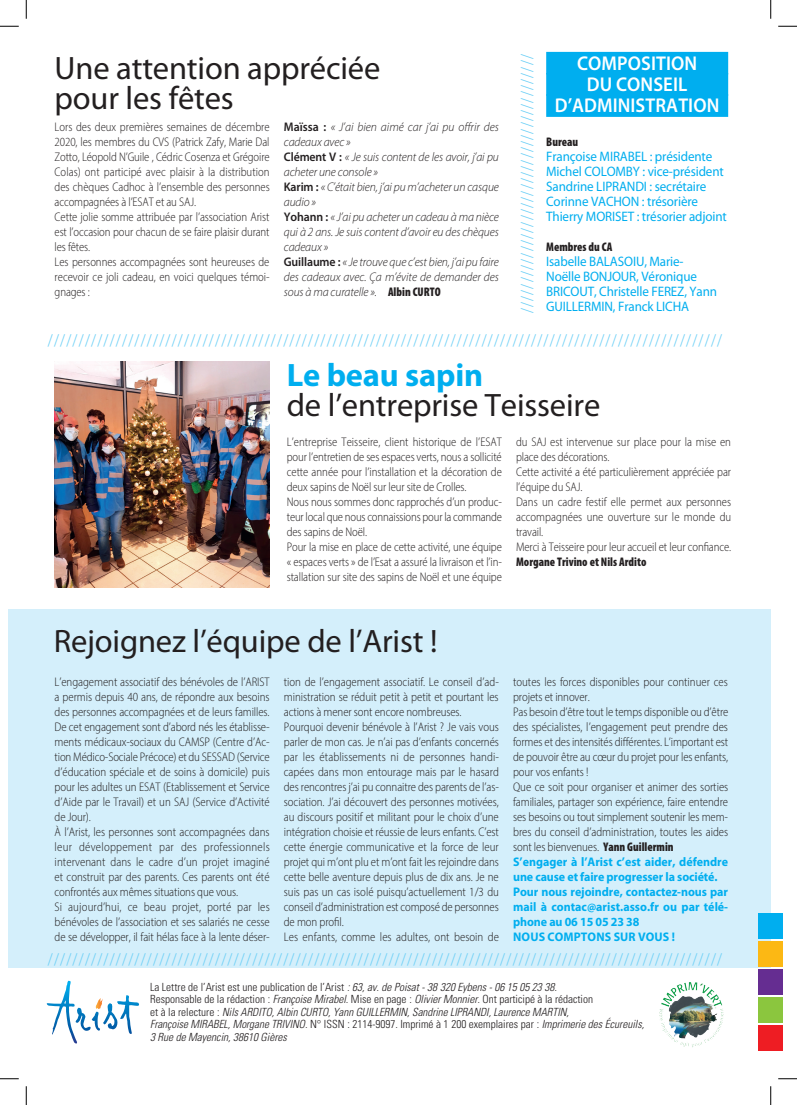
<style>
.page{position:relative;width:797px;height:1105px;background:#fff}
.page>*{position:absolute;margin:0;border:0;box-sizing:border-box;transform-origin:0 0}
.t1{font:32.5px/30px "Myriad Pro";letter-spacing:-.005em;color:#231f20}
.t2{font:700 32.5px "Myriad Pro";letter-spacing:-.005em;color:#00aeef}
.t3{font:600 20px/21.2px "Myriad Pro";letter-spacing:.005em;color:#fff;text-align:center;scale:.94 1}
.t4{font:300 condensed 15px "Univers LT Std";color:#6bcff6}
.t5{font:13.75px/15px "Myriad Pro";letter-spacing:-.01em;color:#00aeef;scale:.95 1}
.t6{font:300 semi-condensed 12.5px/15px "Myriad Pro";letter-spacing:-.005em;color:#231f20;scale:.96 1}
.t7{font:300 semi-condensed 12.5px/15px "Myriad Pro";letter-spacing:-.005em;color:#231f20;scale:.95 1}
.t8{font:italic 300 12.5px/15px "Myriad Pro";letter-spacing:-.01em;color:#231f20;scale:.95 1}
.t9{font:900 condensed 12.5px "Myriad Pro";color:#231f20;scale:.96 1}
.t10{font:italic 300 condensed 11.25px/12.5px "Univers LT Std";color:#231f20}
.s1{font-weight:600;font-style:normal}
.s2{font-weight:900;font-style:normal;font-stretch:condensed}
.s3{font-weight:900;font-stretch:condensed}
.s4{font-weight:700;font-stretch:normal;color:#00aeef}
.s5{font-style:normal}
</style>
<div class="page">
<div style="left:9px;top:609px;width:761px;height:358px;background:#d4effb"></div>
<svg style="left:688px;top:982px;width:9px;height:9px"></svg>
<svg style="left:47px;top:981px;width:92px;height:63px"></svg>
<div style="left:758px;top:914px;width:25px;height:25px;background:#00aeef"></div>
<div style="left:758px;top:942px;width:25px;height:25px;background:#fcb814"></div>
<div style="left:758px;top:969px;width:25px;height:25px;background:#652d91"></div>
<div style="left:758px;top:997px;width:25px;height:25px;background:#8bc63e"></div>
<div style="left:758px;top:1025px;width:25px;height:25px;background:#ee1d23"></div>
<div style="left:546px;top:52px;width:182px;height:22px;background:#00aeef"></div>
<div style="left:546px;top:73px;width:182px;height:23px;background:#00aeef"></div>
<div style="left:546px;top:94px;width:182px;height:23px;background:#00aeef"></div>
<img style="left:55px;top:361px;width:215px;height:226px">
<svg style="left:0;top:25px;width:19px;height:2px"></svg>
<svg style="left:778px;top:25px;width:19px;height:2px"></svg>
<svg style="left:0;top:1078px;width:19px;height:1px"></svg>
<svg style="left:778px;top:1078px;width:19px;height:1px"></svg>
<svg style="left:25px;top:0;width:2px;height:19px"></svg>
<svg style="left:25px;top:1086px;width:2px;height:19px"></svg>
<svg style="left:770px;top:0;width:1px;height:19px"></svg>
<svg style="left:770px;top:1086px;width:1px;height:19px"></svg>
<h1 class="t1" style="left:55px;top:54px;width:327px">Une attention appréciée pour les fêtes</h1>
<p class="t7" style="left:55px;top:120px;width:228px">Lors des deux premières semaines de décembre 2020, les membres du CVS (Patrick Zafy, Marie Dal Zotto, Léopold N’Guile , Cédric Cosenza et Grégoire Colas) ont participé avec plaisir à la distribution des chèques Cadhoc à l’ensemble des personnes accompagnées à l’ESAT et au SAJ.<br>Cette jolie somme attribuée par l’association Arist est l’occasion pour chacun de se faire plaisir durant les fêtes.<br>Les personnes accompagnées sont heureuses de recevoir ce joli cadeau, en voici quelques témoi&shy;gnages :</p>
<p class="t8" style="left:284px;top:120px;width:228px"><span class="s1">Maïssa :</span> « J’ai bien aimé car j’ai pu offrir des cadeaux avec »<br><span class="s1">Clément V :</span> « Je suis content de les avoir, j’ai pu acheter une console »<br><span class="s1">Karim :</span> « C’était bien, j’ai pu m’acheter un casque audio »<br><span class="s1">Yohann :</span> « J’ai pu acheter un cadeau à ma nièce qui à 2 ans. Je suis content d’avoir eu des chèques cadeaux »<br><span class="s1">Guillaume :</span> « Je trouve que c’est bien, j’ai pu faire des cadeaux avec. Ça m’évite de demander des sous à ma curatelle ». <span class="s2">Albin CURTO</span></p>
<p class="t4" style="left:517px;top:313px;width:261px;rotate:-90deg">//////////////////////////////////////////</p>
<h2 class="t3" style="left:555px;top:53px;width:176px">COMPOSITION<br>DU CONSEIL<br>D’ADMINISTRATION</h2>
<p class="t9" style="left:546px;top:134px;width:35px">Bureau</p>
<p class="t5" style="left:546px;top:149px;width:192px">Françoise MIRABEL : présidente<br>Michel COLOMBY : vice-président<br>Sandrine LIPRANDI : secrétaire<br>Corinne VACHON : trésorière<br>Thierry MORISET : trésorier adjoint</p>
<p class="t9" style="left:546px;top:239px;width:70px">Membres du CA</p>
<p class="t5" style="left:546px;top:254px;width:181px">Isabelle BALASOIU, Marie-<br>Noëlle BONJOUR, Véronique<br>BRICOUT, Christelle FEREZ, Yann</p>
<p class="t5" style="left:546px;top:299px;width:152px">GUILLERMIN, Franck LICHA</p>
<p class="t4" style="left:48px;top:331px;width:676px">/////////////////////////////////////////////////////////////////////////////////////////////////////////////</p>
<h1 class="t2" style="left:287px;top:357px;width:198px">Le beau sapin</h1>
<h1 class="t1" style="left:287px;top:391px;width:315px">de l’entreprise Teisseire</h1>
<p class="t7" style="left:287px;top:435px;width:228px">L’entreprise Teisseire, client historique de l’ESAT pour l’entretien de ses espaces verts, nous a sollicité cette année pour l’installation et la décoration de deux sapins de Noël sur leur site de Crolles.<br>Nous nous sommes donc rapprochés d’un produc&shy;teur local que nous connaissions pour la commande des sapins de Noël.<br>Pour la mise en place de cette activité, une équipe « espaces verts » de l’Esat a assuré la livraison et l’in&shy;stallation sur site des sapins de Noël et une équipe</p>
<p class="t7" style="left:516px;top:435px;width:228px">du SAJ est intervenue sur place pour la mise en place des décorations.<br>Cette activité a été particulièrement appréciée par l’équipe du SAJ.<br>Dans un cadre festif elle permet aux personnes accompagnées une ouverture sur le monde du travail.<br>Merci à Teisseire pour leur accueil et leur confiance.</p>
<p class="t9" style="left:516px;top:554px;width:137px">Morgane Trivino et Nils Ardito</p>
<h1 class="t1" style="left:54px;top:627px;width:385px">Rejoignez l’équipe de l’Arist !</h1>
<p class="t6" style="left:55px;top:674px;width:226px">L’engagement associatif des bénévoles de l’ARIST a permis depuis 40 ans, de répondre aux besoins des personnes accompagnées et de leurs familles.<br>De cet engagement sont d’abord nés les établisse&shy;ments médicaux-sociaux du CAMSP (Centre d’Ac&shy;tion Médico-Sociale Précoce) et du SESSAD (Service d’éducation spéciale et de soins à domicile) puis pour les adultes un ESAT (Etablissement et Service d’Aide par le Travail) et un SAJ (Service d’Activité de Jour).<br>À l’Arist, les personnes sont accompagnées dans leur développement par des professionnels intervenant dans le cadre d’un projet imaginé et construit par des parents. Ces parents ont été confrontés aux mêmes situations que vous.<br>Si aujourd’hui, ce beau projet, porté par les bénévoles de l’association et ses salariés ne cesse de se développer, il fait hélas face à la lente déser-</p>
<p class="t6" style="left:284px;top:674px;width:226px">tion de l’engagement associatif. Le conseil d’ad&shy;ministration se réduit petit à petit et pourtant les actions à mener sont encore nombreuses.<br>Pourquoi devenir bénévole à l’Arist ? Je vais vous parler de mon cas. Je n’ai pas d’enfants concernés par les établissements ni de personnes handi&shy;capées dans mon entourage mais par le hasard des rencontres j’ai pu connaitre des parents de l’as&shy;sociation. J’ai découvert des personnes motivées, au discours positif et militant pour le choix d’une intégration choisie et réussie de leurs enfants. C’est cette énergie communicative et la force de leur projet qui m’ont plu et m’ont fait les rejoindre dans cette belle aventure depuis plus de dix ans. Je ne suis pas un cas isolé puisqu’actuellement 1/3 du conseil d’administration est composé de personnes de mon profil.<br>Les enfants, comme les adultes, ont besoin de</p>
<p class="t6" style="left:513px;top:674px;width:226px">toutes les forces disponibles pour continuer ces projets et innover.<br>Pas besoin d’être tout le temps disponible ou d’être des spécialistes, l’engagement peut prendre des formes et des intensités différentes. L’important est de pouvoir être au cœur du projet pour les enfants, pour vos enfants !<br>Que ce soit pour organiser et animer des sorties familiales, partager son expérience, faire entendre ses besoins ou tout simplement soutenir les mem&shy;bres du conseil d’administration, toutes les aides sont les bienvenues. <span class="s3">Yann Guillermin </span><span class="s4">S’engager à l’Arist c’est aider, défendre une cause et faire progresser la société.<br>Pour nous rejoindre, contactez-nous par mail à contac@arist.asso.fr ou par télé&shy;phone au 06 15 05 23 38<br>NOUS COMPTONS SUR VOUS !</span></p>
<p class="t4" style="left:48px;top:950px;width:676px">/////////////////////////////////////////////////////////////////////////////////////////////////////////////</p>
<p class="t10" style="left:150px;top:981px;width:495px"><span class="s5">La Lettre de l’Arist est une publication de l’Arist</span> : 63, av. de Poisat - 38 320 Eybens - 06 15 05 23 38.<br><span class="s5">Responsable de la rédaction :</span> Françoise Mirabel. <span class="s5">Mise en page :</span> Olivier Monnier. <span class="s5">Ont participé à la rédaction<br>et à la relecture :</span> Nils ARDITO, Albin CURTO, Yann GUILLERMIN, Sandrine LIPRANDI, Laurence MARTIN,<br>Françoise MIRABEL, Morgane TRIVINO. <span class="s5">N° ISSN : 2114-9097. Imprimé à 1 200 exemplaires par :</span> Imprimerie des Écureuils, 3 Rue de Mayencin, 38610 Gières</p>
</div>
